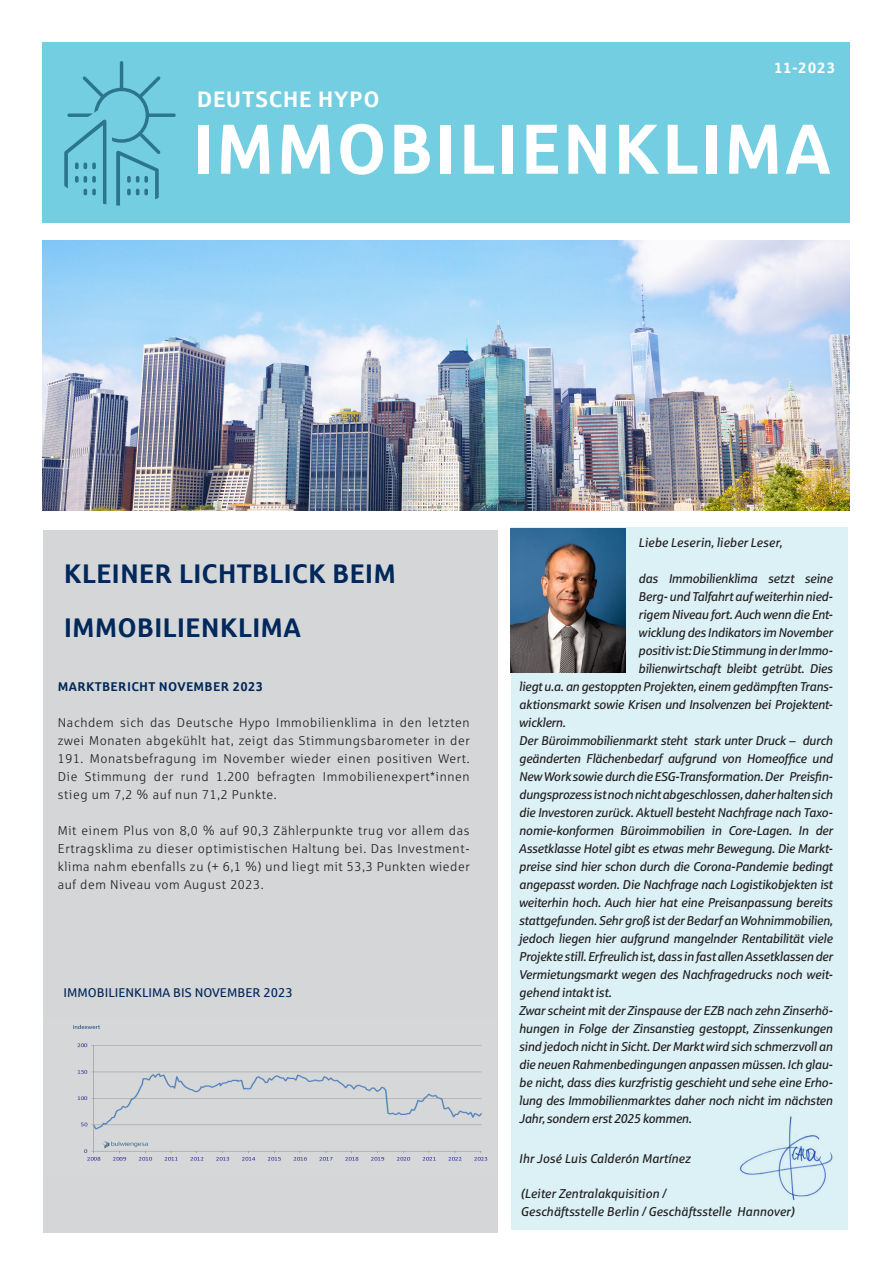
<style>
.page{position:relative;width:893px;height:1263px;background:#fff}
.page>*{position:absolute;margin:0;border:0;box-sizing:border-box;transform-origin:0 0}
.t1{font:700 70.5px "Sparkasse Rg";letter-spacing:.02em;color:#fff}
.t2{font:700 27px/54px "Sparkasse Rg";color:#00285b}
.t3{font:700 22.5px "Sparkasse Rg";letter-spacing:.025em;color:#fff}
.t4{font:700 15px "Sparkasse Rg";letter-spacing:.055em;color:#fff}
.t5{font:italic 12.75px/18px "Sparkasse Rg";letter-spacing:-.03em;color:#231f20;text-align:justify}
.t6{font:12.75px/18px "Sparkasse Lt";letter-spacing:.05em;color:#231f20;text-align:justify}
.t7{font:italic 12.75px/18px "Sparkasse Rg";letter-spacing:-.01em;color:#231f20}
.t8{font:12.75px "Sparkasse Rg";color:#00285b}
.t9{font:700 12.75px "Sparkasse Rg";letter-spacing:.025em;color:#00285b}
</style>
<div class="page">
<div style="left:43px;top:43px;width:807px;height:180px;background:#72cee0"></div>
<div style="left:511px;top:527px;width:336px;height:702px;background:#dbf1f6"></div>
<div style="left:43px;top:530px;width:454px;height:702px;background:#d5d6d8"></div>
<img style="left:511px;top:529px;width:115px;height:144px">
<img style="left:737px;top:1112px;width:98px;height:89px">
<svg style="left:64px;top:61px;width:112px;height:145px"></svg>
<div style="left:45px;top:1018px;width:451px;height:158px;background:#d5d7d8"></div>
<img style="left:42px;top:241px;width:808px;height:269px">
<p class="t4" style="left:774px;top:58px;width:63px">11-2023</p>
<p class="t3" style="left:197px;top:85px;width:184px">DEUTSCHE HYPO</p>
<p class="t1" style="left:192px;top:104px;width:640px">IMMOBILIENKLIMA</p>
<p class="t2" style="left:64px;top:545px;width:334px">KLEINER LICHTBLICK BEIM<br>IMMOBILIENKLIMA</p>
<p class="t9" style="left:58px;top:678px;width:207px">MARKTBERICHT NOVEMBER 2023</p>
<p class="t6" style="left:58px;top:713px;width:413px">Nachdem sich das Deutsche Hypo Immobilienklima in den letzten zwei Monaten abgekühlt hat, zeigt das Stimmungsbarometer in der 191. Monatsbefragung im November wieder einen positiven Wert.<br>Die Stimmung der rund 1.200 befragten Immobilienexpert*innen stieg um 7,2 % auf nun 71,2 Punkte.</p>
<p class="t6" style="left:58px;top:821px;width:413px">Mit einem Plus von 8,0 % auf 90,3 Zählerpunkte trug vor allem das Ertragsklima zu dieser optimistischen Haltung bei. Das Investment&shy;klima nahm ebenfalls zu (+ 6,1 %) und liegt mit 53,3 Punkten wieder auf dem Niveau vom August 2023.</p>
<p class="t8" style="left:64px;top:984px;width:231px">IMMOBILIENKLIMA BIS NOVEMBER 2023</p>
<p class="t7" style="left:638px;top:533px;width:145px">Liebe Leserin, lieber Leser,</p>
<p class="t5" style="left:638px;top:569px;width:196px">das Immobilienklima setzt seine</p>
<p class="t5" style="left:638px;top:587px;width:196px">Berg- und Talfahrt auf weiterhin nied-</p>
<p class="t5" style="left:638px;top:605px;width:196px">rigem Niveau fort. Auch wenn die Ent-</p>
<p class="t5" style="left:638px;top:623px;width:196px">wicklung des Indikators im November</p>
<p class="t5" style="left:638px;top:641px;width:196px">positiv ist: Die Stimmung in der Immo-</p>
<p class="t5" style="left:638px;top:659px;width:196px">bilienwirtschaft bleibt getrübt. Dies</p>
<p class="t5" style="left:519px;top:677px;width:315px">liegt u.a. an gestoppten Projekten, einem gedämpften Trans-</p>
<p class="t5" style="left:519px;top:695px;width:315px">aktionsmarkt sowie Krisen und Insolvenzen bei Projektent-</p>
<p class="t5" style="left:519px;top:713px;width:48px">wicklern.</p>
<p class="t5" style="left:519px;top:731px;width:315px">Der Büroimmobilienmarkt steht stark unter Druck – durch geänderten Flächenbedarf aufgrund von Homeoffice und New Work sowie durch die ESG-Transformation. Der Preisfin&shy;dungsprozess ist noch nicht abgeschlossen, daher halten sich die Investoren zurück. Aktuell besteht Nachfrage nach Taxo&shy;nomie-konformen Büroimmobilien in Core-Lagen. In der Assetklasse Hotel gibt es etwas mehr Bewegung. Die Markt&shy;preise sind hier schon durch die Corona-Pandemie bedingt angepasst worden. Die Nachfrage nach Logistikobjekten ist weiterhin hoch. Auch hier hat eine Preisanpassung bereits stattgefunden. Sehr groß ist der Bedarf an Wohnimmobilien, jedoch liegen hier aufgrund mangelnder Rentabilität viele Projekte still. Erfreulich ist, dass in fast allen Assetklassen der Vermietungsmarkt wegen des Nachfragedrucks noch weit&shy;gehend intakt ist.</p>
<p class="t5" style="left:519px;top:1001px;width:315px">Zwar scheint mit der Zinspause der EZB nach zehn Zinserhö&shy;hungen in Folge der Zinsanstieg gestoppt, Zinssenkungen sind jedoch nicht in Sicht. Der Markt wird sich schmerzvoll an die neuen Rahmenbedingungen anpassen müssen. Ich glau&shy;be nicht, dass dies kurzfristig geschieht und sehe eine Erho&shy;lung des Immobilienmarktes daher noch nicht im nächsten Jahr, sondern erst 2025 kommen.</p>
<p class="t7" style="left:519px;top:1149px;width:173px">Ihr José Luis Calderón Martínez</p>
<p class="t7" style="left:520px;top:1184px;width:276px">(Leiter Zentralakquisition /<br>Geschäftsstelle Berlin / Geschäftsstelle Hannover)</p>
</div>
